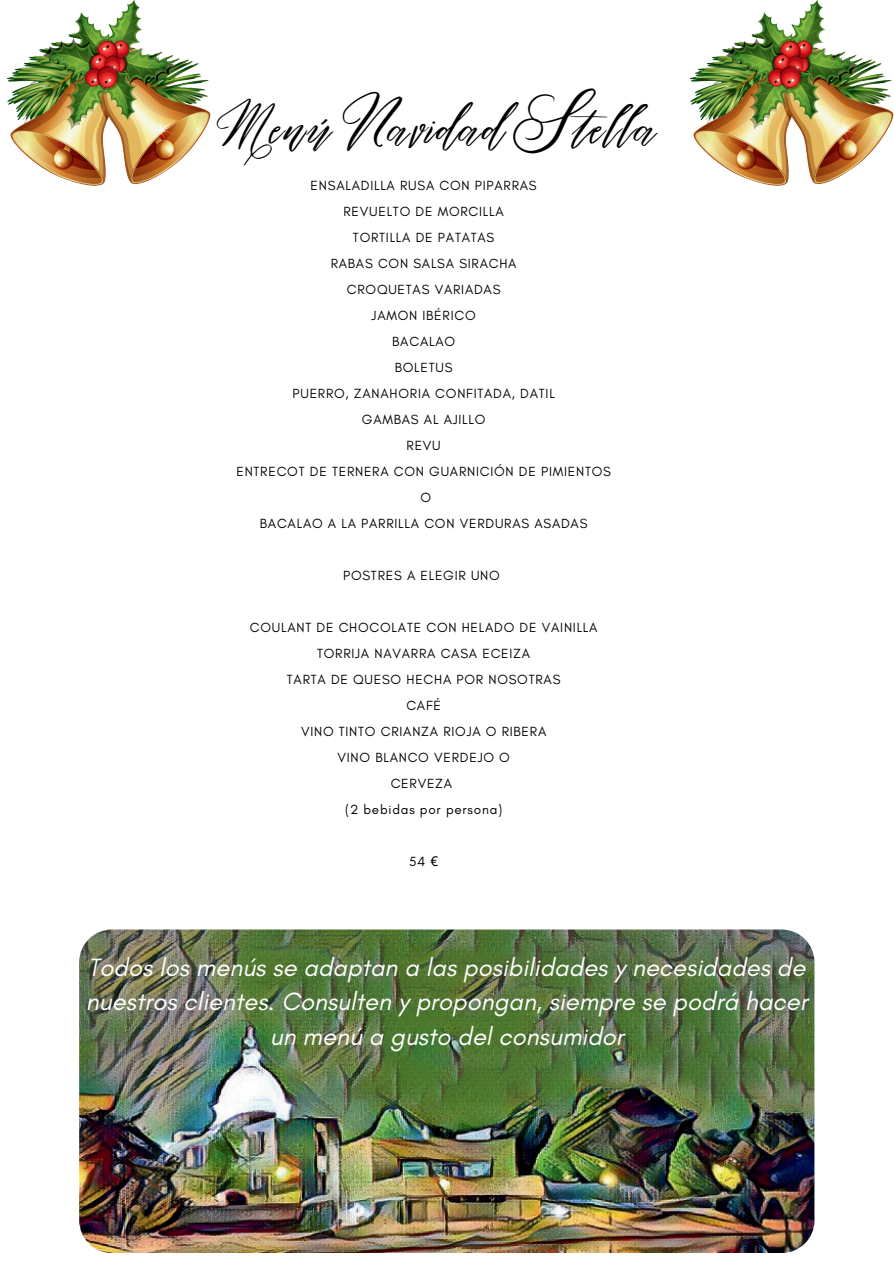
<style>
.page{position:relative;width:894px;height:1264px;background:#fff}
.page>*{position:absolute;margin:0;border:0;box-sizing:border-box;transform-origin:0 0}
.t1{font:48.45px "Maldinascript";letter-spacing:.055em;color:#000}
.t2{font:italic 25.5px/34.8px "Glacial Indifference";color:#fff;text-align:center}
.t3{font:13.5px/26px "Glacial Indifference";letter-spacing:.055em;color:#000;text-align:center}
.s1{font-family:"Noto Sans"}
</style>
<div class="page">
<img style="left:79px;top:929px;width:735px;height:323px;border-radius:33px">
<img style="left:8px;top:0;width:202px;height:186px">
<img style="left:690px;top:0;width:202px;height:186px">
<h1 class="t1" style="left:222px;top:91px;width:433px">Menú Navidad Stella</h1>
<p class="t3" style="left:236px;top:173px;width:376px">ENSALADILLA RUSA CON PIPARRAS<br>REVUELTO DE MORCILLA<br>TORTILLA DE PATATAS<br>RABAS CON SALSA SIRACHA<br>CROQUETAS VARIADAS<br>JAMON IBÉRICO<br>BACALAO<br>BOLETUS<br>PUERRO, ZANAHORIA CONFITADA, DATIL<br>GAMBAS AL AJILLO<br>REVU<br>ENTRECOT DE TERNERA CON GUARNICIÓN DE PIMIENTOS<br>O<br>BACALAO A LA PARRILLA CON VERDURAS ASADAS</p>
<p class="t3" style="left:343px;top:563px;width:158px">POSTRES A ELEGIR UNO</p>
<p class="t3" style="left:250px;top:615px;width:349px">COULANT DE CHOCOLATE CON HELADO DE VAINILLA<br>TORRIJA NAVARRA CASA ECEIZA<br>TARTA DE QUESO HECHA POR NOSOTRAS<br>CAFÉ<br>VINO TINTO CRIANZA RIOJA O RIBERA<br>VINO BLANCO VERDEJO O<br>CERVEZA<br>(2 bebidas por persona)</p>
<p class="t3" style="left:409px;top:849px;width:31px">54 <span class="s1">€</span></p>
<h2 class="t2" style="left:86px;top:950px;width:723px">Todos los menús se adaptan a las posibilidades y necesidades de nuestros clientes. Consulten y propongan, siempre se podrá hacer un menú a gusto del consumidor</h2>
</div>
